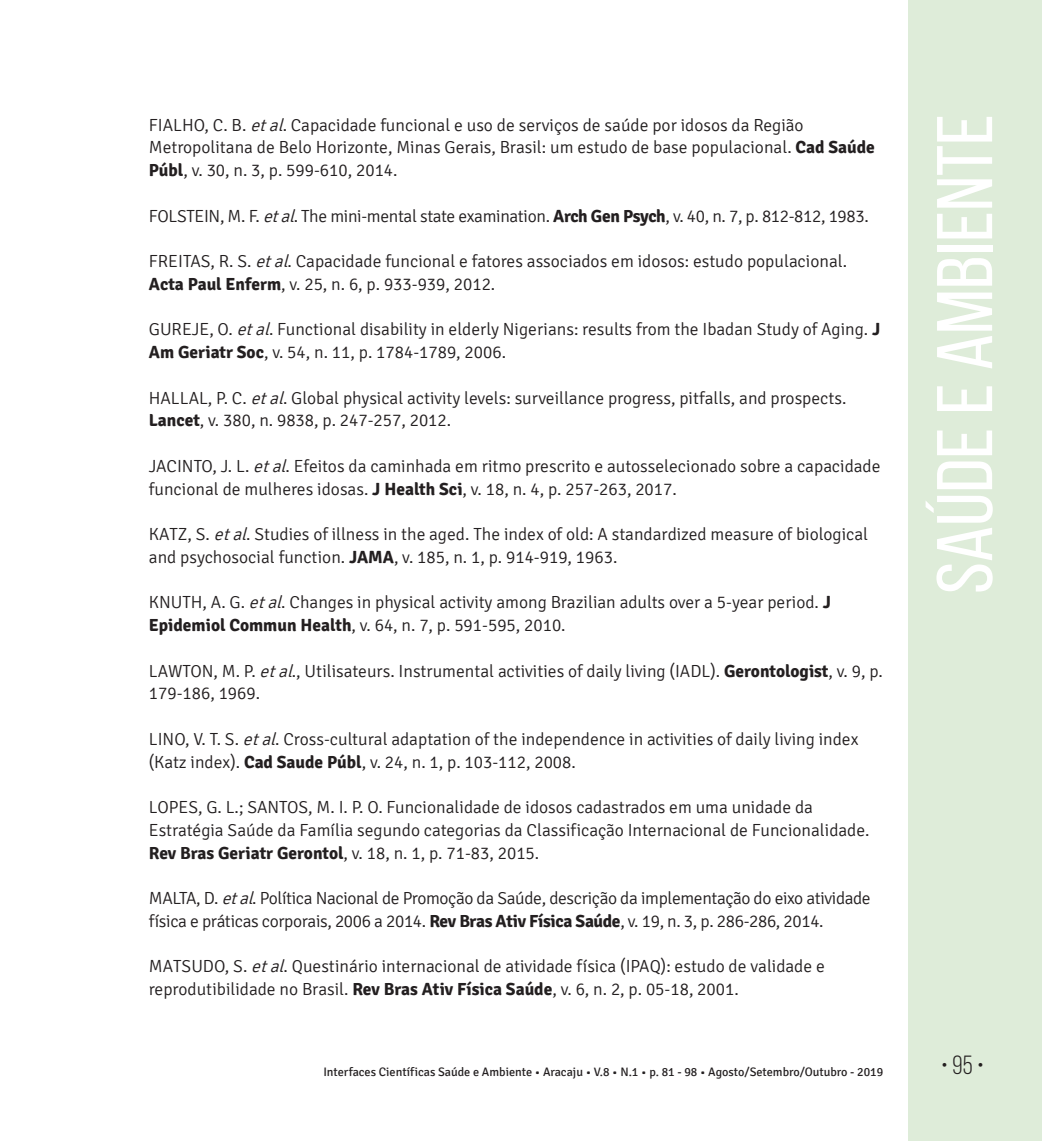
<style>
.page{position:relative;width:1042px;height:1141px;background:#fff}
.page>*{position:absolute;margin:0;border:0;box-sizing:border-box;transform-origin:0 0}
.t1{font:78.75px "Bebas Neue";color:#fff;scale:1.09 1}
.t2{font:26.25px "Bebas Neue";color:#231f20}
.t3{font:300 17.5px/22.8px "Signika";color:#231f20}
.t4{font:300 17.5px/22.8px "Signika";letter-spacing:-.02em;color:#231f20}
.t5{font:12.25px "Signika";color:#231f20}
.s1{font-style:italic}
.s2{font-weight:700}
</style>
<div class="page">
<div style="left:908px;top:0;width:134px;height:1141px;background:#deecd9"></div>
<p class="t3" style="left:149px;top:114px;width:727px">FIALHO, C. B. <span class="s1">etal</span>. Capacidade funcional e uso de serviços de saúde por idosos da Região<br>Metropolitana de Belo Horizonte, Minas Gerais, Brasil: um estudo de base populacional. <span class="s2">Cad Saúde<br>Públ</span>, v. 30, n. 3, p. 599-610, 2014.</p>
<p class="t4" style="left:149px;top:205px;width:721px">FOLSTEIN, M. F. <span class="s1">etal</span>. The mini-mental state examination. <span class="s2">Arch Gen Psych</span>, v. 40, n. 7, p. 812-812, 1983.</p>
<p class="t3" style="left:149px;top:250px;width:700px">FREITAS, R. S. <span class="s1">etal</span>. Capacidade funcional e fatores associados em idosos: estudo populacional.<br><span class="s2">Acta Paul Enferm</span>, v. 25, n. 6, p. 933-939, 2012.</p>
<p class="t3" style="left:149px;top:318px;width:733px">GUREJE, O. <span class="s1">etal</span>. Functional disability in elderly Nigerians: results from the Ibadan Study of Aging. <span class="s2">J<br>Am Geriatr Soc</span>, v. 54, n. 11, p. 1784-1789, 2006.</p>
<p class="t3" style="left:149px;top:387px;width:699px">HALLAL, P. C. <span class="s1">etal</span>. Global physical activity levels: surveillance progress, pitfalls, and prospects.<br><span class="s2">Lancet</span>, v. 380, n. 9838, p. 247-257, 2012.</p>
<p class="t3" style="left:149px;top:455px;width:733px">JACINTO, J. L. <span class="s1">etal</span>. Efeitos da caminhada em ritmo prescrito e autosselecionado sobre a capacidade funcional de mulheres idosas. <span class="s2">J Health Sci</span>, v. 18, n. 4, p. 257-263, 2017.</p>
<p class="t3" style="left:149px;top:523px;width:721px">KATZ, S. <span class="s1">etal</span>. Studies of illness in the aged. The index of old: A standardized measure of biological and psychosocial function. <span class="s2">JAMA</span>, v. 185, n. 1, p. 914-919, 1963.</p>
<p class="t3" style="left:149px;top:591px;width:684px">KNUTH, A. G. <span class="s1">etal</span>. Changes in physical activity among Brazilian adults over a 5-year period. <span class="s2">J<br>Epidemiol Commun Health</span>, v. 64, n. 7, p. 591-595, 2010.</p>
<p class="t3" style="left:149px;top:660px;width:735px">LAWTON, M. P. <span class="s1">etal</span>., Utilisateurs. Instrumental activities of daily living (IADL). <span class="s2">Gerontologist</span>, v. 9, p.<br>179-186, 1969.</p>
<p class="t3" style="left:149px;top:728px;width:711px">LINO, V. T. S. <span class="s1">etal</span>. Cross-cultural adaptation of the independence in activities of daily living index (Katz index). <span class="s2">Cad Saude Públ</span>, v. 24, n. 1, p. 103-112, 2008.</p>
<p class="t3" style="left:149px;top:796px;width:722px">LOPES, G. L.; SANTOS, M. I. P. O. Funcionalidade de idosos cadastrados em uma unidade da<br>Estratégia Saúde da Família segundo categorias da Classificação Internacional de Funcionalidade.<br><span class="s2">Rev Bras Geriatr Gerontol</span>, v. 18, n. 1, p. 71-83, 2015.</p>
<p class="t4" style="left:149px;top:887px;width:723px">MALTA, D. <span class="s1">etal</span>. Política Nacional de Promoção da Saúde, descrição da implementação do eixo atividade física e práticas corporais, 2006 a 2014. <span class="s2">Rev Bras Ativ Física Saúde</span>, v. 19, n. 3, p. 286-286, 2014.</p>
<p class="t3" style="left:149px;top:955px;width:677px">MATSUDO, S. <span class="s1">etal</span>. Questinário internacional de atividade física (IPAQ): estudo de validade e reprodutibilidade no Brasil. <span class="s2">Rev Bras Ativ Física Saúde</span>, v. 6, n. 2, p. 05-18, 2001.</p>
<h1 class="t1" style="left:922px;top:594px;width:442px;rotate:-90deg">Saúde e Ambiente</h1>
<p class="t5" style="left:323px;top:1065px;width:561px">Interfaces Científicas Saúde e Ambiente • Aracaju • V.8 • N.1 • p. 81 - 98 • Agosto/Setembro/Outubro - 2019</p>
<h2 class="t2" style="left:941px;top:1051px;width:45px">• 95 •</h2>
</div>
